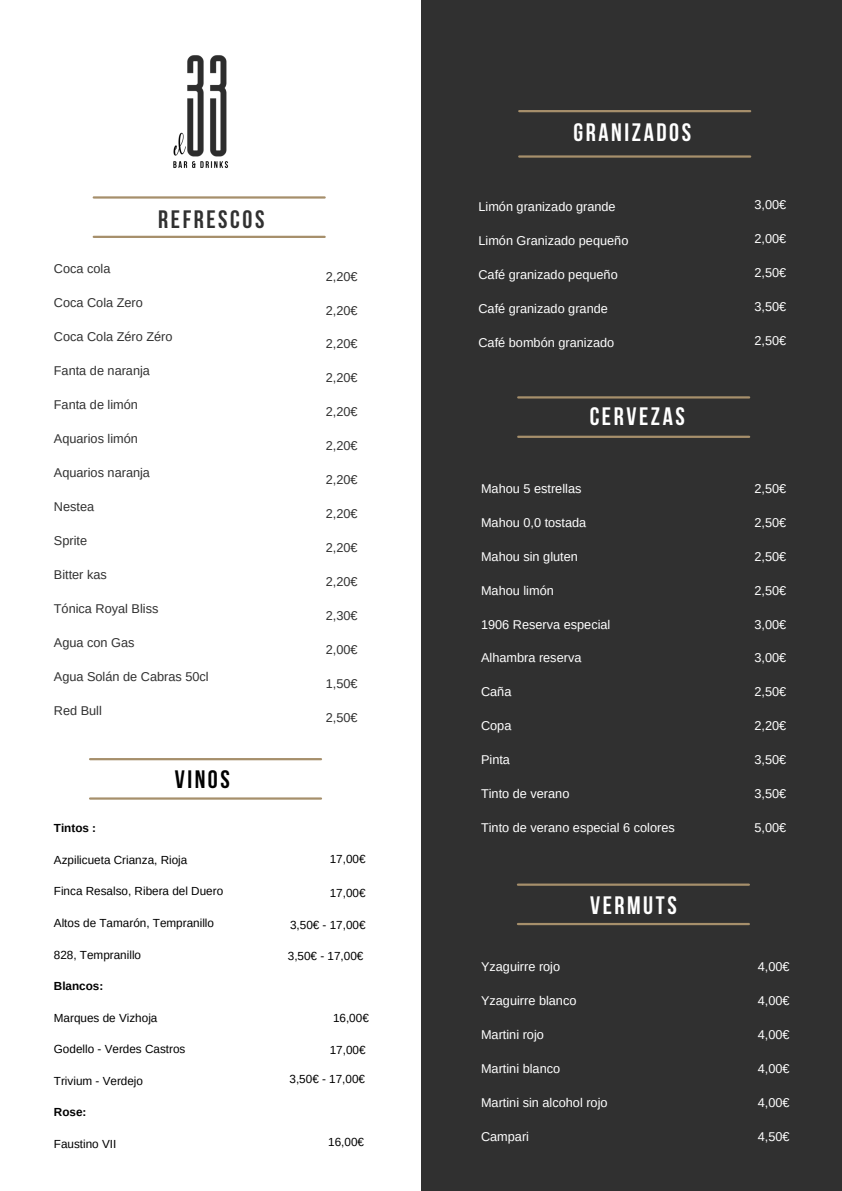
<style>
.page{position:relative;width:842px;height:1191px;background:#fff}
.page>*{position:absolute;margin:0;border:0;box-sizing:border-box;transform-origin:0 0}
.t1{font:700 25.1px "Bebas Neue";letter-spacing:.1em;color:#fff}
.t2{font:700 25.1px "Bebas Neue";letter-spacing:.1em;color:#313131}
.t3{font:700 25.1px "Bebas Neue";letter-spacing:.1em;color:#000}
.t4{font:12.7px "Arimo";color:#fff}
.t5{font:12.7px "Arimo";color:#313131}
.t6{font:11.7px "Arimo";color:#000}
.t7{font:700 11.7px "Arimo";color:#000}
</style>
<div class="page">
<div style="left:421px;top:0;width:421px;height:1190px;background:#303030"></div>
<img style="left:173px;top:55px;width:56px;height:114px">
<hr style="left:94px;top:196px;width:231px;height:2px;background:#a68f6b">
<hr style="left:94px;top:236px;width:231px;height:2px;background:#a68f6b">
<hr style="left:518px;top:396px;width:231px;height:2px;background:#a68f6b">
<hr style="left:518px;top:435px;width:231px;height:3px;background:#a68f6b">
<hr style="left:518px;top:883px;width:231px;height:2px;background:#a68f6b">
<hr style="left:518px;top:922px;width:231px;height:3px;background:#a68f6b">
<hr style="left:90px;top:758px;width:231px;height:2px;background:#a68f6b">
<hr style="left:90px;top:797px;width:231px;height:2px;background:#a68f6b">
<hr style="left:519px;top:110px;width:231px;height:2px;background:#a68f6b">
<hr style="left:519px;top:155px;width:231px;height:3px;background:#a68f6b">
<h1 class="t2" style="left:158px;top:209px;width:108px">REFRESCOS</h1>
<p class="t5" style="left:54px;top:261px;width:58px">Coca cola</p>
<p class="t5" style="left:54px;top:295px;width:91px">Coca Cola Zero</p>
<p class="t5" style="left:54px;top:329px;width:120px">Coca Cola Zéro Zéro</p>
<p class="t5" style="left:54px;top:363px;width:98px">Fanta de naranja</p>
<p class="t5" style="left:54px;top:397px;width:86px">Fanta de limón</p>
<p class="t5" style="left:54px;top:431px;width:86px">Aquarios limón</p>
<p class="t5" style="left:54px;top:465px;width:98px">Aquarios naranja</p>
<p class="t5" style="left:54px;top:499px;width:42px">Nestea</p>
<p class="t5" style="left:54px;top:533px;width:35px">Sprite</p>
<p class="t5" style="left:54px;top:567px;width:54px">Bitter kas</p>
<p class="t5" style="left:54px;top:601px;width:106px">Tónica Royal Bliss</p>
<p class="t5" style="left:54px;top:635px;width:82px">Agua con Gas</p>
<p class="t5" style="left:54px;top:669px;width:156px">Agua Solán de Cabras 50cl</p>
<p class="t5" style="left:54px;top:703px;width:50px">Red Bull</p>
<p class="t3" style="left:175px;top:769px;width:57px">VINOS</p>
<p class="t7" style="left:54px;top:821px;width:44px">Tintos :</p>
<p class="t6" style="left:54px;top:853px;width:135px">Azpilicueta Crianza, Rioja</p>
<p class="t6" style="left:54px;top:884px;width:171px">Finca Resalso, Ribera del Duero</p>
<p class="t6" style="left:54px;top:916px;width:162px">Altos de Tamarón, Tempranillo</p>
<p class="t6" style="left:54px;top:947px;width:89px">828, Tempranillo</p>
<p class="t7" style="left:54px;top:979px;width:51px">Blancos:</p>
<p class="t6" style="left:54px;top:1010px;width:105px">Marques de Vizhoja</p>
<p class="t6" style="left:54px;top:1042px;width:133px">Godello - Verdes Castros</p>
<p class="t6" style="left:54px;top:1073px;width:91px">Trivium - Verdejo</p>
<p class="t7" style="left:54px;top:1105px;width:34px">Rose:</p>
<p class="t6" style="left:54px;top:1136px;width:64px">Faustino VII</p>
<p class="t5" style="left:326px;top:269px;width:33px">2,20€</p>
<p class="t5" style="left:326px;top:303px;width:33px">2,20€</p>
<p class="t5" style="left:326px;top:337px;width:33px">2,20€</p>
<p class="t5" style="left:326px;top:371px;width:33px">2,20€</p>
<p class="t5" style="left:326px;top:405px;width:33px">2,20€</p>
<p class="t5" style="left:326px;top:439px;width:33px">2,20€</p>
<p class="t5" style="left:326px;top:473px;width:33px">2,20€</p>
<p class="t5" style="left:326px;top:506px;width:33px">2,20€</p>
<p class="t5" style="left:326px;top:540px;width:33px">2,20€</p>
<p class="t5" style="left:326px;top:574px;width:33px">2,20€</p>
<p class="t5" style="left:326px;top:608px;width:33px">2,30€</p>
<p class="t5" style="left:326px;top:642px;width:33px">2,00€</p>
<p class="t5" style="left:326px;top:676px;width:33px">1,50€</p>
<p class="t5" style="left:326px;top:710px;width:33px">2,50€</p>
<p class="t6" style="left:330px;top:852px;width:37px">17,00€</p>
<p class="t6" style="left:330px;top:886px;width:37px">17,00€</p>
<p class="t6" style="left:290px;top:918px;width:77px">3,50€ - 17,00€</p>
<p class="t6" style="left:288px;top:948px;width:77px">3,50€ - 17,00€</p>
<p class="t6" style="left:333px;top:1011px;width:37px">16,00€</p>
<p class="t6" style="left:330px;top:1043px;width:37px">17,00€</p>
<p class="t6" style="left:290px;top:1072px;width:77px">3,50€ - 17,00€</p>
<p class="t6" style="left:328px;top:1134px;width:37px">16,00€</p>
<p class="t1" style="left:573px;top:122px;width:119px">GRANIZADOS</p>
<p class="t4" style="left:478px;top:199px;width:139px">Limón granizado grande</p>
<h1 class="t4" style="left:478px;top:233px;width:151px">Limón Granizado pequeño</h1>
<p class="t4" style="left:478px;top:267px;width:141px">Café granizado pequeño</p>
<p class="t4" style="left:478px;top:301px;width:131px">Café granizado grande</p>
<p class="t4" style="left:478px;top:335px;width:137px">Café bombón granizado</p>
<p class="t1" style="left:590px;top:406px;width:97px">CERVEZAS</p>
<h1 class="t4" style="left:481px;top:481px;width:102px">Mahou 5 estrellas</h1>
<h2 class="t4" style="left:481px;top:515px;width:107px">Mahou 0,0 tostada</h2>
<p class="t4" style="left:481px;top:549px;width:98px">Mahou sin gluten</p>
<p class="t4" style="left:481px;top:583px;width:74px">Mahou limón</p>
<p class="t4" style="left:481px;top:617px;width:131px">1906 Reserva especial</p>
<p class="t4" style="left:481px;top:651px;width:102px">Alhambra reserva</p>
<h2 class="t4" style="left:481px;top:685px;width:32px">Caña</h2>
<p class="t4" style="left:481px;top:718px;width:32px">Copa</p>
<p class="t4" style="left:481px;top:752px;width:30px">Pinta</p>
<p class="t4" style="left:481px;top:786px;width:90px">Tinto de verano</p>
<h2 class="t4" style="left:481px;top:820px;width:195px">Tinto de verano especial 6 colores</h2>
<p class="t1" style="left:590px;top:895px;width:88px">VERMUTS</p>
<p class="t4" style="left:481px;top:959px;width:81px">Yzaguirre rojo</p>
<p class="t4" style="left:481px;top:993px;width:97px">Yzaguirre blanco</p>
<p class="t4" style="left:481px;top:1027px;width:64px">Martini rojo</p>
<h1 class="t4" style="left:481px;top:1061px;width:81px">Martini blanco</h1>
<p class="t4" style="left:481px;top:1095px;width:128px">Martini sin alcohol rojo</p>
<p class="t4" style="left:481px;top:1129px;width:50px">Campari</p>
<p class="t4" style="left:754px;top:197px;width:33px">3,00€</p>
<p class="t4" style="left:754px;top:231px;width:33px">2,00€</p>
<p class="t4" style="left:754px;top:265px;width:33px">2,50€</p>
<p class="t4" style="left:754px;top:299px;width:33px">3,50€</p>
<p class="t4" style="left:754px;top:333px;width:33px">2,50€</p>
<p class="t4" style="left:754px;top:481px;width:33px">2,50€</p>
<p class="t4" style="left:754px;top:515px;width:33px">2,50€</p>
<p class="t4" style="left:754px;top:549px;width:33px">2,50€</p>
<p class="t4" style="left:754px;top:583px;width:33px">2,50€</p>
<p class="t4" style="left:754px;top:617px;width:33px">3,00€</p>
<p class="t4" style="left:754px;top:651px;width:33px">3,00€</p>
<p class="t4" style="left:754px;top:685px;width:33px">2,50€</p>
<p class="t4" style="left:754px;top:718px;width:33px">2,20€</p>
<p class="t4" style="left:754px;top:752px;width:33px">3,50€</p>
<h1 class="t4" style="left:754px;top:786px;width:33px">3,50€</h1>
<p class="t4" style="left:754px;top:820px;width:33px">5,00€</p>
<p class="t4" style="left:758px;top:959px;width:33px">4,00€</p>
<p class="t4" style="left:758px;top:993px;width:33px">4,00€</p>
<p class="t4" style="left:758px;top:1027px;width:33px">4,00€</p>
<p class="t4" style="left:758px;top:1061px;width:33px">4,00€</p>
<p class="t4" style="left:758px;top:1095px;width:33px">4,00€</p>
<p class="t4" style="left:758px;top:1129px;width:33px">4,50€</p>
</div>
